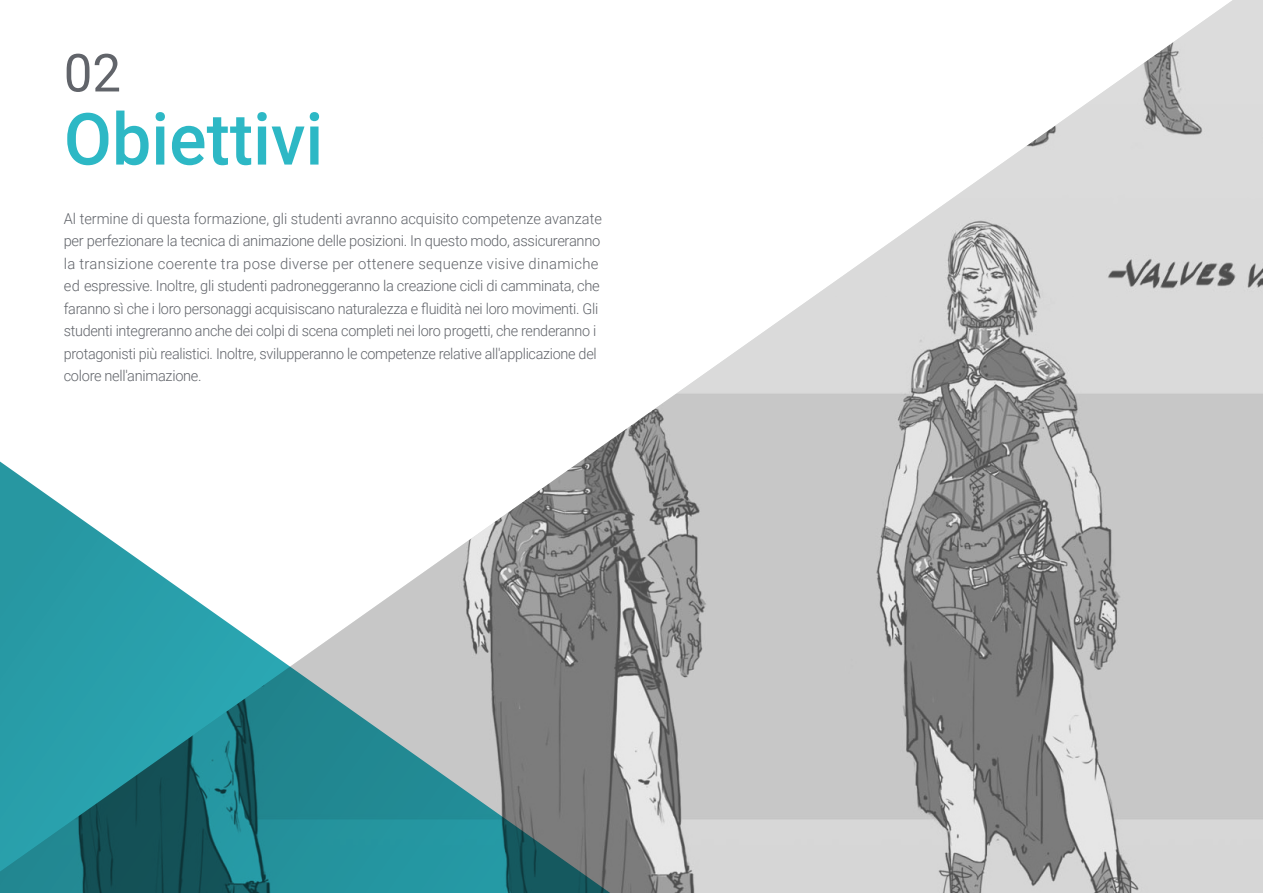
<style>
.page{position:relative;width:1263px;height:893px;background:#fff}
.page>*{position:absolute;margin:0;border:0;box-sizing:border-box;transform-origin:0 0}
.t1{font:500 72px "Roboto";color:#2db8c5}
.t2{font:52.5px "Roboto";color:#61646a}
.t3{font:300 15px/22.5px "Roboto";letter-spacing:-.02em;color:#61646a}
</style>
<div class="page">
<img style="left:602px;top:0;width:661px;height:893px">
<svg style="left:0;top:446px;width:640px;height:447px"></svg>
<h2 class="t2" style="left:64px;top:36px;width:59px">02</h2>
<h1 class="t1" style="left:64px;top:89px;width:261px">Obiettivi</h1>
<p class="t3" style="left:64px;top:207px;width:540px">Al termine di questa formazione, gli studenti avranno acquisito competenze avanzate per perfezionare la tecnica di animazione delle posizioni. In questo modo, assicureranno la transizione coerente tra pose diverse per ottenere sequenze visive dinamiche ed espressive. Inoltre, gli studenti padroneggeranno la creazione cicli di camminata, che faranno sì che i loro personaggi acquisiscano naturalezza e fluidità nei loro movimenti. Gli studenti integreranno anche dei colpi di scena completi nei loro progetti, che renderanno i protagonisti più realistici. Inoltre, svilupperanno le competenze relative all'applicazione del colore nell'animazione.</p>
</div>
